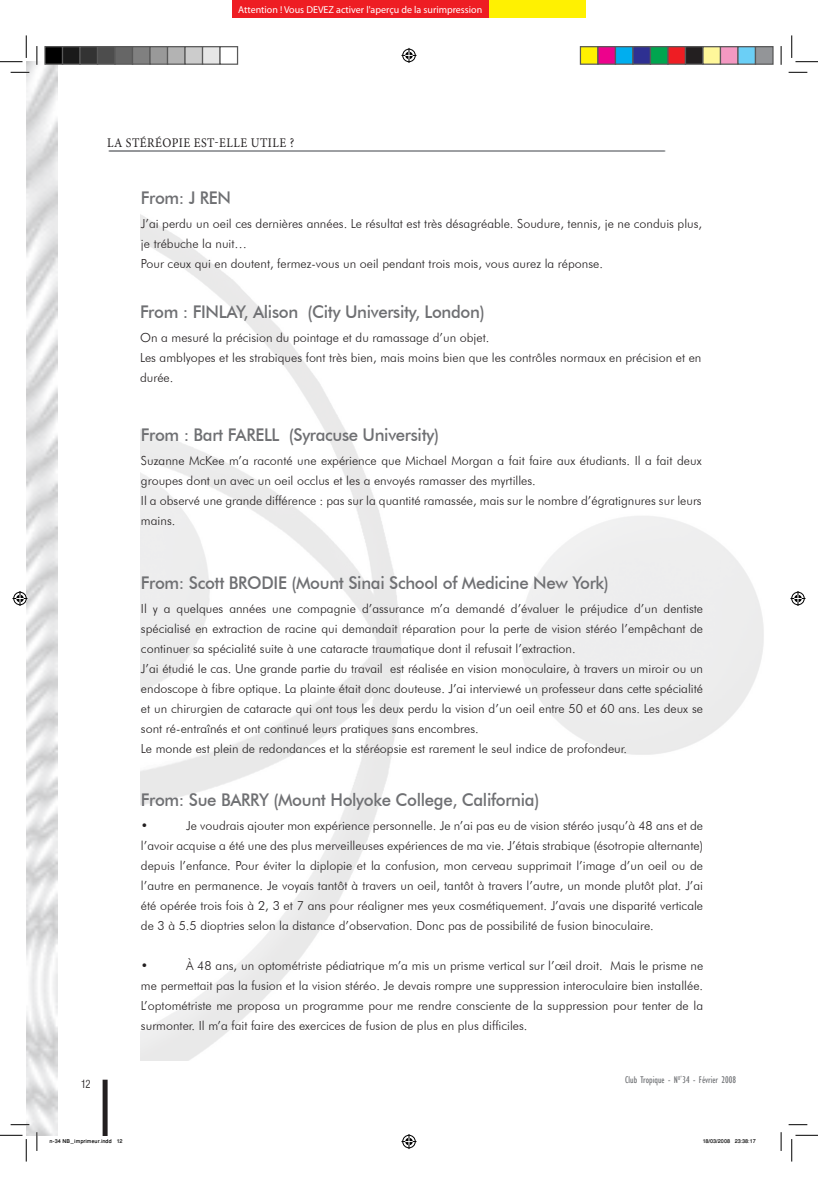
<style>
.page{position:relative;width:818px;height:1197px;background:#fff}
.page>*{position:absolute;margin:0;border:0;box-sizing:border-box;transform-origin:0 0}
.t1{font:500 17.5px "Futura BT";letter-spacing:-.02em;color:#6f7073;scale:.96 1}
.t2{font:13.25px "Minion Pro";letter-spacing:.04em;color:#231f20;scale:.91 1}
.t3{font:300 12.5px/20px "Futura BT";color:#231f20}
.t4{font:12.5px "Helvetica Condensed Light Li";color:#231f20}
.t5{font:10px "Myriad";color:#fff}
.t6{font:condensed 10px "Gill Sans";color:#727477}
.t7{font:500 7.5px "Win Soft Pro";color:#000}
</style>
<div class="page">
<div style="left:109px;top:151px;width:556px;height:1px;border:1px solid #939598"></div>
<svg style="left:11px;top:72px;width:18px;height:1px"></svg>
<svg style="left:788px;top:72px;width:19px;height:1px"></svg>
<svg style="left:11px;top:1124px;width:18px;height:1px"></svg>
<svg style="left:788px;top:1124px;width:19px;height:1px"></svg>
<svg style="left:36px;top:46px;width:2px;height:19px"></svg>
<svg style="left:36px;top:1132px;width:2px;height:19px"></svg>
<svg style="left:780px;top:46px;width:2px;height:19px"></svg>
<svg style="left:780px;top:1132px;width:2px;height:19px"></svg>
<svg style="left:0;top:35px;width:27px;height:27px"></svg>
<svg style="left:0;top:1135px;width:27px;height:27px"></svg>
<svg style="left:791px;top:35px;width:27px;height:27px"></svg>
<svg style="left:791px;top:1135px;width:27px;height:27px"></svg>
<svg style="left:401px;top:48px;width:15px;height:15px"></svg>
<svg style="left:401px;top:1134px;width:15px;height:15px"></svg>
<svg style="left:13px;top:591px;width:15px;height:15px"></svg>
<svg style="left:790px;top:591px;width:15px;height:15px"></svg>
<div style="left:45px;top:47px;width:18px;height:17px;background:#000"></div>
<div style="left:44px;top:46px;width:19px;height:19px;border:1px solid #595959"></div>
<div style="left:63px;top:47px;width:17px;height:17px;background:#1a1a1a"></div>
<div style="left:62px;top:46px;width:19px;height:19px;border:1px solid #595959"></div>
<div style="left:80px;top:47px;width:18px;height:17px;background:#333"></div>
<div style="left:79px;top:46px;width:19px;height:19px;border:1px solid #595959"></div>
<div style="left:98px;top:47px;width:17px;height:17px;background:#4d4d4d"></div>
<div style="left:97px;top:46px;width:19px;height:19px;border:1px solid #595959"></div>
<div style="left:115px;top:47px;width:18px;height:17px;background:#666"></div>
<div style="left:114px;top:46px;width:19px;height:19px;border:1px solid #595959"></div>
<div style="left:133px;top:47px;width:17px;height:17px;background:#808080"></div>
<div style="left:132px;top:46px;width:19px;height:19px;border:1px solid #595959"></div>
<div style="left:150px;top:47px;width:18px;height:17px;background:#999"></div>
<div style="left:149px;top:46px;width:19px;height:19px;border:1px solid #595959"></div>
<div style="left:168px;top:47px;width:17px;height:17px;background:#b3b3b3"></div>
<div style="left:167px;top:46px;width:19px;height:19px;border:1px solid #595959"></div>
<div style="left:185px;top:47px;width:18px;height:17px;background:#ccc"></div>
<div style="left:184px;top:46px;width:19px;height:19px;border:1px solid #595959"></div>
<div style="left:203px;top:47px;width:17px;height:17px;background:#e6e6e6"></div>
<div style="left:202px;top:46px;width:19px;height:19px;border:1px solid #595959"></div>
<div style="left:219px;top:46px;width:19px;height:19px;border:1px solid #595959"></div>
<div style="left:580px;top:47px;width:18px;height:17px;background:#fff101"></div>
<div style="left:580px;top:46px;width:18px;height:19px;border:1px solid #595959"></div>
<div style="left:598px;top:47px;width:17px;height:17px;background:#ed028c"></div>
<div style="left:597px;top:46px;width:19px;height:19px;border:1px solid #595959"></div>
<div style="left:615px;top:47px;width:18px;height:17px;background:#00aeef"></div>
<div style="left:615px;top:46px;width:18px;height:19px;border:1px solid #595959"></div>
<div style="left:633px;top:47px;width:17px;height:17px;background:#2e3092"></div>
<div style="left:632px;top:46px;width:19px;height:19px;border:1px solid #595959"></div>
<div style="left:650px;top:47px;width:18px;height:17px;background:#00a54f"></div>
<div style="left:650px;top:46px;width:18px;height:19px;border:1px solid #595959"></div>
<div style="left:668px;top:47px;width:17px;height:17px;background:#ee1d23"></div>
<div style="left:667px;top:46px;width:19px;height:19px;border:1px solid #595959"></div>
<div style="left:685px;top:47px;width:18px;height:17px;background:#231f20"></div>
<div style="left:685px;top:46px;width:18px;height:19px;border:1px solid #595959"></div>
<div style="left:703px;top:47px;width:17px;height:17px;background:#fff79a"></div>
<div style="left:702px;top:46px;width:19px;height:19px;border:1px solid #595959"></div>
<div style="left:720px;top:47px;width:18px;height:17px;background:#f499c2"></div>
<div style="left:720px;top:46px;width:18px;height:19px;border:1px solid #595959"></div>
<div style="left:738px;top:47px;width:17px;height:17px;background:#6bcff6"></div>
<div style="left:737px;top:46px;width:19px;height:19px;border:1px solid #595959"></div>
<div style="left:755px;top:47px;width:18px;height:17px;background:#939598"></div>
<div style="left:755px;top:46px;width:18px;height:19px;border:1px solid #595959"></div>
<svg style="left:49px;top:1080px;width:59px;height:56px"></svg>
<div style="left:232px;top:0;width:258px;height:18px;background:#ee1d23"></div>
<div style="left:490px;top:0;width:96px;height:18px;background:#fff101"></div>
<p class="t5" style="left:238px;top:5px;width:246px">Attention ! Vous DEVEZ activer l'aperçu de la surimpression</p>
<p class="t2" style="left:107px;top:134px;width:70px">LA STÉRÉOPIE</p>
<p class="t2" style="left:194px;top:134px;width:37px">EST-ELLE</p>
<p class="t2" style="left:251px;top:134px;width:9px">UTILE</p>
<p class="t2" style="left:290px;top:134px;width:6px">?</p>
<h1 class="t1" style="left:141px;top:187px;width:82px">From: J REN</h1>
<p class="t3" style="left:141px;top:214px;width:563px">J’ai perdu un oeil ces dernières années. Le résultat est très désagréable. Soudure, tennis, je ne conduis plus, je trébuche la nuit…<br>Pour ceux qui en doutent, fermez-vous un oeil pendant trois mois, vous aurez la réponse.</p>
<h1 class="t1" style="left:140px;top:301px;width:360px">From : FIN LAY, Alison (City U niversity, London)</h1>
<p class="t3" style="left:140px;top:328px;width:563px">On a mesuré la précision du pointage et du ramassage d’un objet.<br>Les amblyopes et les strabiques font très bien, mais moins bien que les contrôles normaux en précision et en durée.</p>
<h1 class="t1" style="left:141px;top:425px;width:312px">From : Bart FARELL (Syracuse U niversity)</h1>
<p class="t3" style="left:141px;top:451px;width:562px">Suzanne McKee m’a raconté une expérience que Michael Morgan a fait faire aux étudiants. Il a fait deux groupes dont un avec un oeil occlus et les a envoyés ramasser des myrtilles.<br>Il a observé une grande différence : pas sur la quantité ramassée, mais sur le nombre d’égratignures sur leurs mains.</p>
<h1 class="t1" style="left:141px;top:572px;width:122px">From: Scott BRODIE</h1>
<h1 class="t1" style="left:291px;top:572px;width:332px">(Mount Sinai School of Medicine New York)</h1>
<p class="t3" style="left:141px;top:598px;width:564px">Il y a quelques années une compagnie d’assurance m’a demandé d’évaluer le préjudice d’un dentiste spécialisé en extraction de racine qui demandait réparation pour la perte de vision stéréo l’empêchant de continuer sa spécialité suite à une cataracte traumatique dont il refusait l’extraction.<br>J’ai étudié le cas. Une grande partie du travail est réalisée en vision monoculaire, à travers un miroir ou un endoscope à fibre optique. La plainte était donc douteuse. J’ai interviewé un professeur dans cette spécialité et un chirurgien de cataracte qui ont tous les deux perdu la vision d’un oeil entre 50 et 60 ans. Les deux se sont ré-entraînés et ont continué leurs pratiques sans encombres.<br>Le monde est plein de redondances et la stéréopsie est rarement le seul indice de profondeur.</p>
<h1 class="t1" style="left:141px;top:789px;width:416px">From: Sue BARRY (Mount Holyoke College, California)</h1>
<p class="t3" style="left:141px;top:815px;width:9px">•</p>
<p class="t3" style="left:141px;top:815px;width:564px;text-align:justify;text-indent:45px">Je voudrais ajouter mon expérience personnelle. Je n’ai pas eu de vision stéréo jusqu’à 48 ans et de l’avoir acquise a été une des plus merveilleuses expériences de ma vie. J’étais strabique (ésotropie alternante) depuis l’enfance. Pour éviter la diplopie et la confusion, mon cerveau supprimait l’image d’un oeil ou de l’autre en permanence. Je voyais tantôt à travers un oeil, tantôt à travers l’autre, un monde plutôt plat. J’ai été opérée trois fois à 2, 3 et 7 ans pour réaligner mes yeux cosmétiquement. J’avais une disparité verticale de 3 à 5.5 dioptries selon la distance d’observation. Donc pas de possibilité de fusion binoculaire.</p>
<p class="t3" style="left:141px;top:955px;width:9px">•</p>
<p class="t3" style="left:141px;top:955px;width:564px;text-align:justify;text-indent:45px">À 48 ans, un optométriste pédiatrique m’a mis un prisme vertical sur l’œil droit. Mais le prisme ne me permettait pas la fusion et la vision stéréo. Je devais rompre une suppression interoculaire bien installée.<br>L’optométriste me proposa un programme pour me rendre consciente de la suppression pour tenter de la surmonter. Il m’a fait faire des exercices de fusion de plus en plus difficiles.</p>
<p class="t4" style="left:81px;top:1080px;width:11px">12</p>
<p class="t6" style="left:625px;top:1074px;width:112px">Club Tropique - N<sup>0°</sup>34 - Février 2008</p>
<p class="t7" style="left:49px;top:1136px;width:75px">n-34 NB_imprimeur.indd 12</p>
<p class="t7" style="left:702px;top:1136px;width:55px">18/03/2008 23:38:17</p>
</div>
